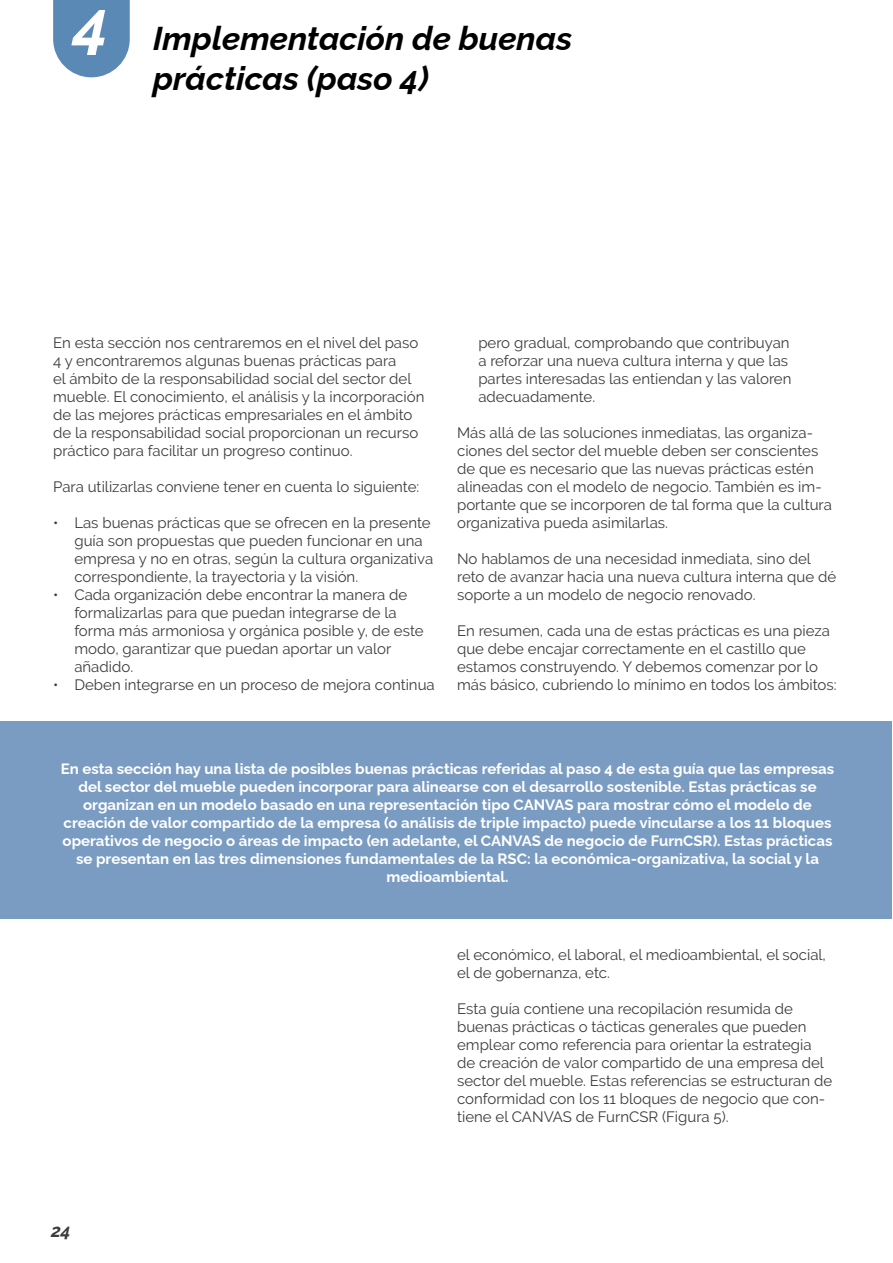
<style>
.page{position:relative;width:893px;height:1263px;background:#fff}
.page>*{position:absolute;margin:0;border:0;box-sizing:border-box;transform-origin:0 0}
.t1{font:italic 700 33px/39.6px "Raleway";color:#000}
.t2{font:italic 700 18px "Raleway";color:#3c3c3b}
.t3{font:15px/18px "Raleway";color:#3c3c3b}
.t4{font:700 15px/18px "Raleway";color:#fff;text-align:center}
.s1{font-size:64.5px;color:#fff}
</style>
<div class="page">
<svg style="left:53px;top:0;width:77px;height:77px;background:#6b95bd"></svg>
<div style="left:0;top:722px;width:892px;height:197px;background:#7a9cc2"></div>
<h1 class="t1" style="left:153px;top:15px;width:421px;text-indent:-79px"><span class="s1">4</span> Implementación de buenas prácticas (paso 4)</h1>
<p class="t3" style="left:53px;top:334px;width:373px">En esta sección nos centraremos en el nivel del paso 4 y encontraremos algunas buenas prácticas para<br>el ámbito de la responsabilidad social del sector del mueble. El conocimiento, el análisis y la incorporación de las mejores prácticas empresariales en el ámbito de la responsabilidad social proporcionan un recurso práctico para facilitar un progreso continuo.</p>
<p class="t3" style="left:53px;top:478px;width:368px">Para utilizarlas conviene tener en cuenta lo siguiente:</p>
<p class="t3" style="left:74px;top:514px;width:360px;text-indent:-21px">• ●Las buenas prácticas que se ofrecen en la presente guía son propuestas que pueden funcionar en una empresa y no en otras, según la cultura organizativa correspondiente, la trayectoria y la visión.</p>
<p class="t3" style="left:74px;top:586px;width:351px;text-indent:-21px">• Cada organización debe encontrar la manera de formalizarlas para que puedan integrarse de la forma más armoniosa y orgánica posible y, de este modo, garantizar que puedan aportar un valor añadido.</p>
<p class="t3" style="left:53px;top:676px;width:383px">• Deben integrarse en un proceso de mejora continua</p>
<p class="t3" style="left:478px;top:334px;width:315px">pero gradual, comprobando que contribuyan a reforzar una nueva cultura interna y que las partes interesadas las entiendan y las valoren adecuadamente.</p>
<p class="t3" style="left:457px;top:424px;width:376px">Más allá de las soluciones inmediatas, las organiza&shy;ciones del sector del mueble deben ser conscientes de que es necesario que las nuevas prácticas estén alineadas con el modelo de negocio. También es im&shy;portante que se incorporen de tal forma que la cultura organizativa pueda asimilarlas.</p>
<p class="t3" style="left:457px;top:550px;width:381px">No hablamos de una necesidad inmediata, sino del reto de avanzar hacia una nueva cultura interna que dé soporte a un modelo de negocio renovado.</p>
<p class="t3" style="left:457px;top:622px;width:381px">En resumen, cada una de estas prácticas es una pieza que debe encajar correctamente en el castillo que estamos construyendo. Y debemos comenzar por lo más básico, cubriendo lo mínimo en todos los ámbitos:</p>
<p class="t4" style="left:61px;top:757px;width:775px">En esta sección hay una lista de posibles buenas prácticas referidas al paso 4 de esta guía que las empresas del sector del mueble pueden incorporar para alinearse con el desarrollo sostenible. Estas prácticas se organizan en un modelo basado en una representación tipo CANVAS para mostrar cómo el modelo de creación de valor compartido de la empresa (o análisis de triple impacto) puede vincularse a los 11 bloques operativos de negocio o áreas de impacto (en adelante, el CANVAS de negocio de FurnCSR). Estas prácticas se presentan en las tres dimensiones fundamentales de la RSC: la económica-organizativa, la social y la medioambiental.</p>
<p class="t2" style="left:51px;top:1217px;width:21px">24</p>
<p class="t3" style="left:457px;top:946px;width:370px">el económico, el laboral, el medioambiental, el social, el de gobernanza, etc.</p>
<p class="t3" style="left:457px;top:1000px;width:377px">Esta guía contiene una recopilación resumida de buenas prácticas o tácticas generales que pueden emplear como referencia para orientar la estrategia de creación de valor compartido de una empresa del sector del mueble. Estas referencias se estructuran de conformidad con los 11 bloques de negocio que con&shy;tiene el CANVAS de FurnCSR (Figura 5).</p>
</div>
